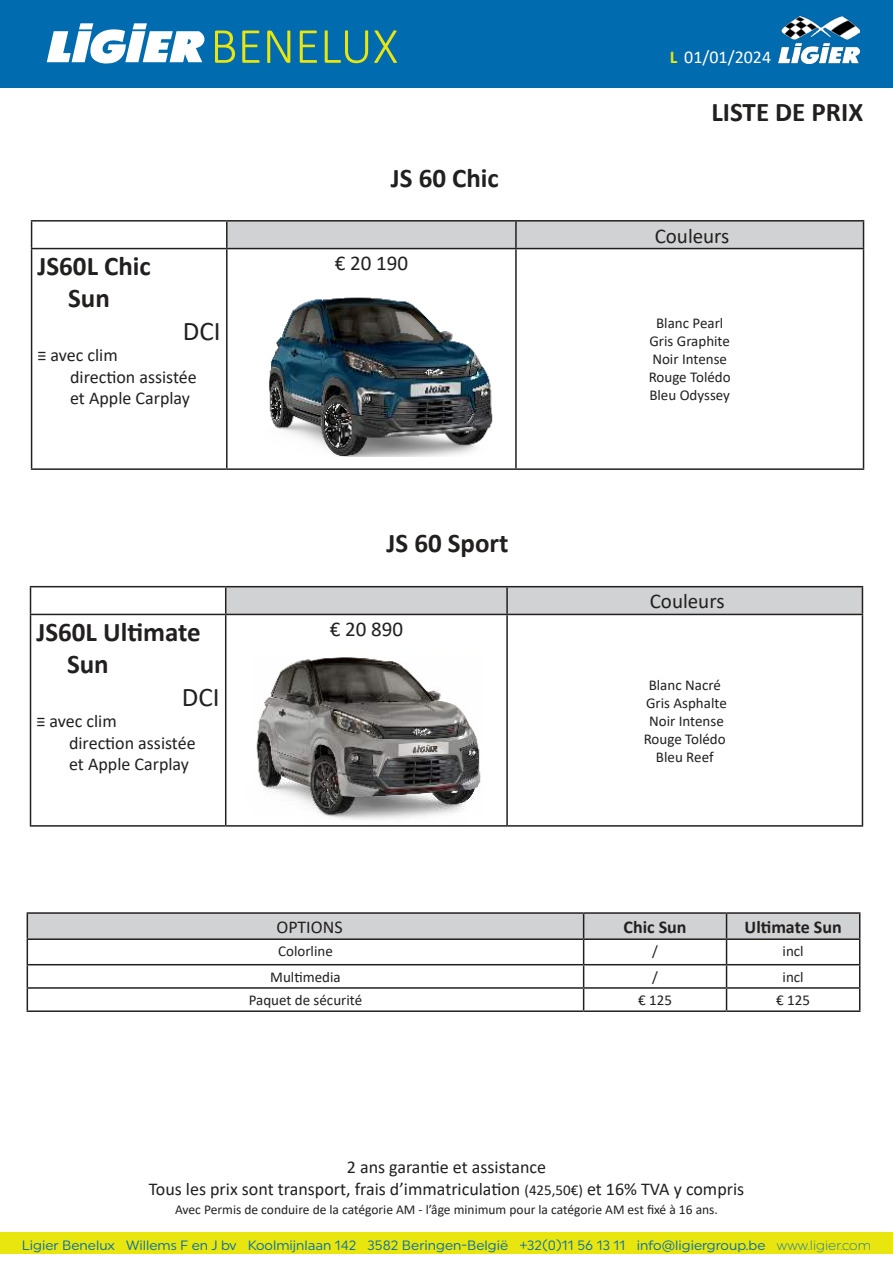
<style>
.page{position:relative;width:893px;height:1263px;background:#fff}
.page>*{position:absolute;margin:0;border:0;box-sizing:border-box;transform-origin:0 0}
.t1{font:300 51px "Calibri";color:#e9e60f}
.t2{font:700 27px/32.4px "Calibri";color:#221f1f;text-align:center}
.t3{font:27px "Calibri";color:#221f1f}
.t4{font:21px "Calibri";color:#221f1f}
.t5{font:18px/21.6px "Calibri";color:#221f1f}
.t6{font:700 18px "Calibri";color:#221f1f}
.t7{font:18px "Calibri";color:#fff}
.t8{font:15px/18px "Calibri";color:#221f1f;text-align:center}
.t9{font:13.5px "Uniform";color:#006baf}
.t10{font:13.5px "Calibri";color:#221f1f}
.s1{font-weight:700;color:#e9e60f}
.s2{font-size:15px}
.s3{color:#e9e60f}
.s4{font-weight:300}
</style>
<div class="page">
<div style="left:0;top:0;width:893px;height:87px;background:#006baf"></div>
<svg style="left:47px;top:23px;width:157px;height:41px"></svg>
<div style="left:0;top:1232px;width:893px;height:21px;background:#e9e60f"></div>
<img style="left:778px;top:17px;width:81px;height:47px">
<hr style="left:31px;top:220px;width:196px;height:2px;background:#221f1f">
<svg style="left:31px;top:222px;width:1px;height:26px"></svg>
<hr style="left:227px;top:220px;width:289px;height:2px;background:#221f1f">
<hr style="left:226px;top:222px;width:2px;height:26px;background:#221f1f">
<hr style="left:516px;top:220px;width:348px;height:2px;background:#221f1f">
<svg style="left:227px;top:221px;width:637px;height:27px;background:#cbccce"></svg>
<hr style="left:31px;top:248px;width:196px;height:1px;background:#221f1f">
<hr style="left:31px;top:249px;width:1px;height:219px;background:#221f1f">
<hr style="left:227px;top:248px;width:289px;height:1px;background:#221f1f">
<hr style="left:226px;top:249px;width:2px;height:219px;background:#221f1f">
<hr style="left:516px;top:248px;width:348px;height:1px;background:#221f1f">
<hr style="left:515px;top:249px;width:2px;height:219px;background:#221f1f">
<hr style="left:863px;top:249px;width:1px;height:219px;background:#221f1f">
<hr style="left:31px;top:468px;width:196px;height:2px;background:#221f1f">
<hr style="left:227px;top:468px;width:289px;height:2px;background:#221f1f">
<hr style="left:516px;top:468px;width:348px;height:2px;background:#221f1f">
<hr style="left:30px;top:586px;width:196px;height:1px;background:#221f1f">
<svg style="left:30px;top:587px;width:1px;height:27px"></svg>
<hr style="left:226px;top:586px;width:281px;height:1px;background:#221f1f">
<hr style="left:507px;top:586px;width:356px;height:1px;background:#221f1f">
<svg style="left:225px;top:587px;width:638px;height:27px;background:#cacbcd"></svg>
<hr style="left:30px;top:614px;width:196px;height:1px;background:#221f1f">
<hr style="left:30px;top:615px;width:1px;height:210px;background:#221f1f">
<hr style="left:226px;top:614px;width:281px;height:1px;background:#221f1f">
<hr style="left:225px;top:615px;width:1px;height:210px;background:#221f1f">
<hr style="left:507px;top:614px;width:356px;height:1px;background:#221f1f">
<hr style="left:506px;top:615px;width:2px;height:210px;background:#221f1f">
<hr style="left:862px;top:615px;width:1px;height:210px;background:#221f1f">
<hr style="left:30px;top:825px;width:196px;height:2px;background:#221f1f">
<hr style="left:226px;top:825px;width:281px;height:2px;background:#221f1f">
<hr style="left:507px;top:825px;width:356px;height:2px;background:#221f1f">
<hr style="left:27px;top:912px;width:557px;height:2px;background:#221f1f">
<hr style="left:584px;top:912px;width:142px;height:2px;background:#221f1f">
<hr style="left:726px;top:912px;width:134px;height:2px;background:#221f1f">
<svg style="left:27px;top:913px;width:833px;height:97px"></svg>
<hr style="left:27px;top:1010px;width:557px;height:2px;background:#221f1f">
<hr style="left:584px;top:1010px;width:142px;height:2px;background:#221f1f">
<hr style="left:726px;top:1010px;width:134px;height:2px;background:#221f1f">
<img style="left:269px;top:282px;width:248px;height:174px">
<img style="left:232px;top:649px;width:285px;height:178px">
<h1 class="t1" style="left:210px;top:15px;width:190px">BENELUX</h1>
<h2 class="t2" style="left:38px;top:252px;width:115px">JS60L Chic<br>Sun</h2>
<h2 class="t3" style="left:183px;top:320px;width:39px">DCI</h2>
<p class="t5" style="left:70px;top:344px;width:128px;text-indent:-33px">≡ avec clim<br>direc琀椀on assistée et Apple Carplay</p>
<h2 class="t2" style="left:67px;top:615px;width:135px;text-align:left;text-indent:-31px">JS60L Ul琀椀mate<br>Sun</h2>
<h2 class="t3" style="left:182px;top:686px;width:39px">DCI</h2>
<p class="t5" style="left:69px;top:710px;width:128px;text-indent:-33px">≡ avec clim<br>direc琀椀on assistée et Apple Carplay</p>
<h2 class="t2" style="left:391px;top:164px;width:109px">JS 60 Chic</h2>
<p class="t4" style="left:335px;top:255px;width:75px">€ 20 190</p>
<h2 class="t2" style="left:387px;top:529px;width:124px">JS 60 Sport</h2>
<p class="t4" style="left:330px;top:621px;width:75px">€ 20 890</p>
<p class="t7" style="left:670px;top:50px;width:103px"><span class="s1">L</span> 01/01/2024</p>
<h2 class="t2" style="left:711px;top:98px;width:153px">LISTE DE PRIX</h2>
<p class="t4" style="left:655px;top:227px;width:76px">Couleurs</p>
<p class="t8" style="left:649px;top:314px;width:83px">Blanc Pearl<br>Gris Graphite<br>Noir Intense<br>Rouge Tolédo<br>Bleu Odyssey</p>
<p class="t4" style="left:650px;top:593px;width:76px">Couleurs</p>
<p class="t8" style="left:644px;top:675px;width:85px">Blanc Nacré<br>Gris Asphalte<br>Noir Intense<br>Rouge Tolédo<br>Bleu Reef</p>
<p class="t5" style="left:276px;top:916px;width:68px">OPTIONS</p>
<p class="t6" style="left:624px;top:920px;width:65px">Chic Sun</p>
<p class="t6" style="left:745px;top:914px;width:99px">Ul琀椀mate Sun</p>
<p class="t8" style="left:278px;top:942px;width:56px">Colorline</p>
<p class="t8" style="left:652px;top:943px;width:7px">/</p>
<p class="t8" style="left:783px;top:942px;width:23px">incl</p>
<p class="t8" style="left:270px;top:967px;width:72px">Mul琀椀media</p>
<p class="t8" style="left:652px;top:968px;width:7px">/</p>
<p class="t8" style="left:783px;top:967px;width:23px">incl</p>
<p class="t8" style="left:249px;top:991px;width:115px">Paquet de sécurité</p>
<p class="t8" style="left:638px;top:992px;width:35px">€ 125</p>
<p class="t8" style="left:776px;top:992px;width:35px">€ 125</p>
<p class="t5" style="left:149px;top:1156px;width:597px;text-align:center">2 ans garan琀椀e et assistance<br>Tous les prix sont transport, frais d’immatricula琀椀on <span class="s2">(425,50€)</span> et 16% TVA y compris</p>
<p class="t10" style="left:175px;top:1200px;width:544px">Avec Permis de conduire de la catégorie AM - l’âge minimum pour la catégorie AM est 昀椀xé à 16 ans.</p>
<p class="t9" style="left:22px;top:1239px;width:851px">Ligier Benelux <span class="s3">•</span> Willems F en J bv <span class="s3">•</span> Koolmijnlaan 142 <span class="s3">•</span> 3582 Beringen-België <span class="s3">•</span> +32(0)11 56 13 11 <span class="s3">•</span> info@ligiergroup.be <span class="s3">•</span> <span class="s4">www.ligier.com</span></p>
</div>
